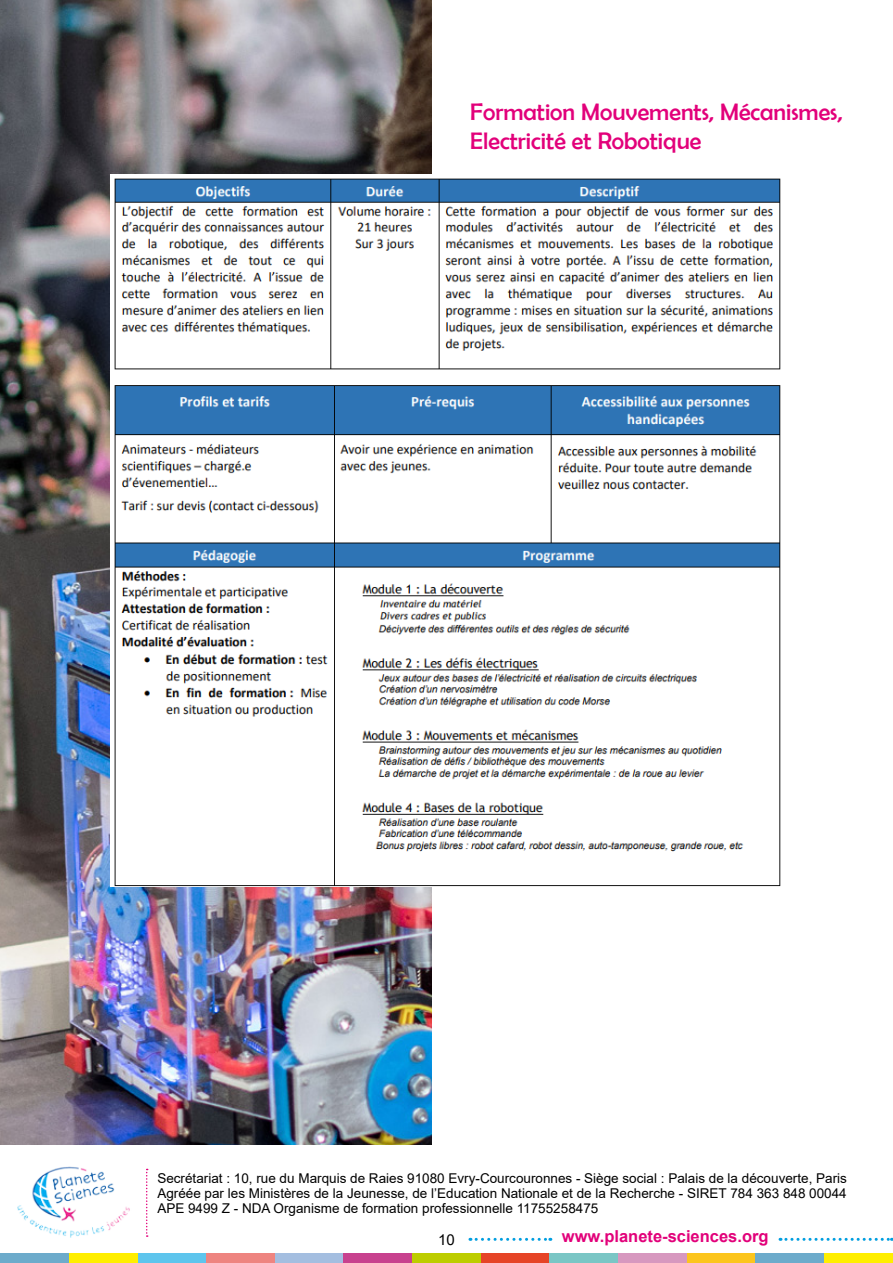
<style>
.page{position:relative;width:893px;height:1263px;background:#fff}
.page>*{position:absolute;margin:0;border:0;box-sizing:border-box;transform-origin:0 0}
.t1{font:24px/28.8px "Berlin Sans FB";color:#e2007a}
.t2{font:700 16.5px "Arial";color:#e2007a}
.t3{font:15px "Arial";color:#000}
.t4{font:13.5px/15px "Arial";color:#000;text-align:justify}
</style>
<div class="page">
<div style="left:687px;top:1253px;width:69px;height:10px;background:#fcc51d"></div>
<div style="left:137px;top:1253px;width:69px;height:10px;background:#5ec5ed"></div>
<div style="left:206px;top:1253px;width:69px;height:10px;background:#ee8480"></div>
<div style="left:275px;top:1253px;width:68px;height:10px;background:#a4bee0"></div>
<div style="left:343px;top:1253px;width:69px;height:10px;background:#c8418e"></div>
<div style="left:412px;top:1253px;width:69px;height:10px;background:#bdcd00"></div>
<div style="left:481px;top:1253px;width:68px;height:10px;background:#e64427"></div>
<div style="left:549px;top:1253px;width:69px;height:10px;background:#7ac6c5"></div>
<div style="left:618px;top:1253px;width:69px;height:10px;background:#d798bf"></div>
<div style="left:69px;top:1253px;width:68px;height:10px;background:#fe0"></div>
<div style="left:0;top:1253px;width:69px;height:10px;background:#6dabcb"></div>
<div style="left:824px;top:1253px;width:69px;height:10px;background:#fe0"></div>
<div style="left:756px;top:1253px;width:68px;height:10px;background:#6dabcb"></div>
<img style="left:17px;top:1166px;width:113px;height:72px">
<svg style="left:146px;top:1169px;width:2px;height:68px"></svg>
<svg style="left:470px;top:1238px;width:81px;height:3px"></svg>
<svg style="left:780px;top:1238px;width:112px;height:3px"></svg>
<img style="left:0;top:0;width:432px;height:1144px">
<img style="left:110px;top:174px;width:671px;height:712px">
<h1 class="t1" style="left:470px;top:97px;width:374px">Formation Mouvements, Mécanismes,<br>Electricité et Robotique</h1>
<p class="t4" style="left:157px;top:1170px;width:691px">Secrétariat : 10, rue du Marquis de Raies 91080 Evry-Courcouronnes - Siège social : Palais de la découverte, Paris Agréée par les Ministères de la Jeunesse, de l’Education Nationale et de la Recherche - SIRET 784 363 848 00044<br>APE 9499 Z - NDA Organisme de formation professionnelle 11755258475</p>
<p class="t3" style="left:438px;top:1230px;width:18px">10</p>
<p class="t2" style="left:562px;top:1224px;width:208px">www.planete-sciences.org</p>
</div>
